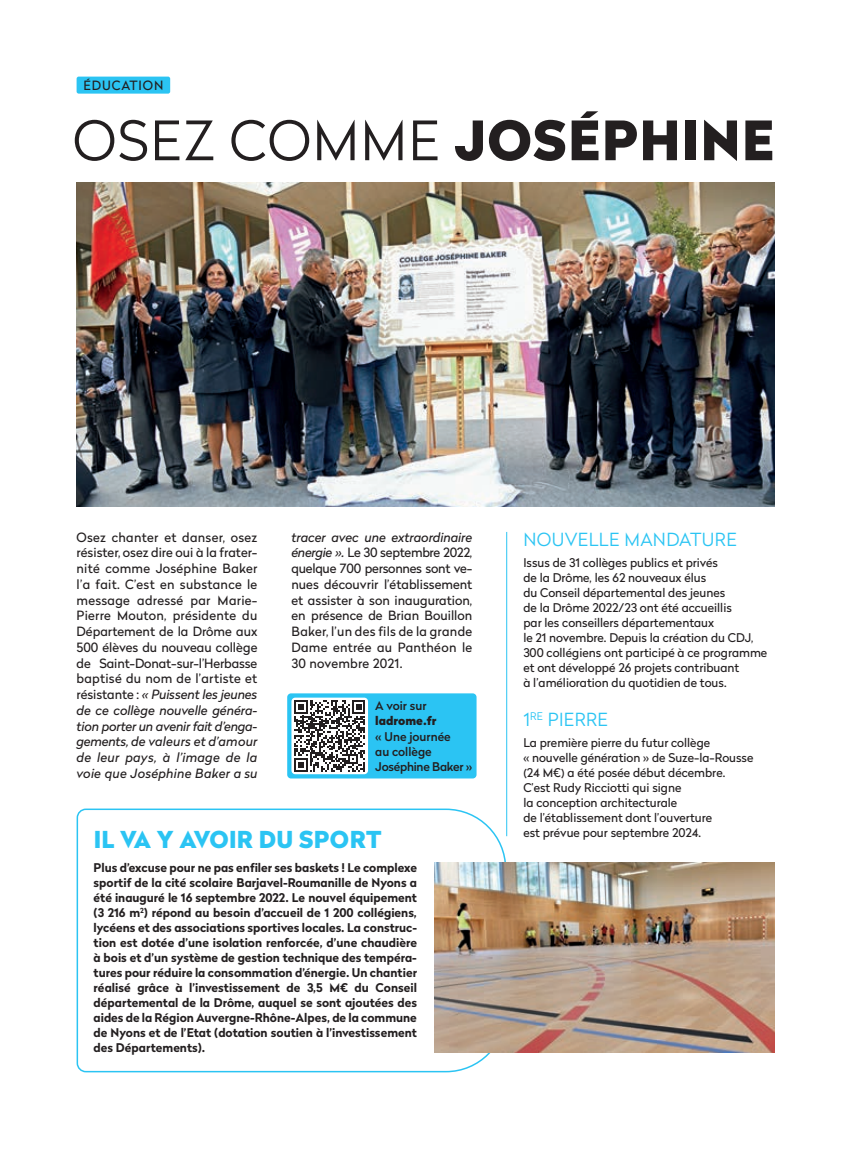
<style>
.page{position:relative;width:851px;height:1149px;background:#fff}
.page>*{position:absolute;margin:0;border:0;box-sizing:border-box;transform-origin:0 0}
.t1{font:300 54px "Radikal";letter-spacing:.02em;color:#231f20}
.t2{font:900 23.25px "Radikal";letter-spacing:.015em;color:#2bc4f3}
.t3{font:300 18px "Radikal";letter-spacing:.02em;color:#2bc4f3}
.t4{font:12.75px/15.8px "Radikal";letter-spacing:.02em;color:#231f20;text-align:justify}
.t5{font:700 12px/15px "Radikal";color:#231f20;text-align:justify}
.t6{font:12px/15px "Radikal";color:#231f20}
.t7{font:500 12px/15px "Radikal";color:#231f20}
.t8{font:900 12px "Radikal";color:#231f20}
.s1{font-weight:900}
.s2{font-style:italic}
</style>
<div class="page">
<img style="left:77px;top:183px;width:697px;height:323px">
<svg style="left:76px;top:808px;width:431px;height:264px"></svg>
<div style="left:77px;top:77px;width:93px;height:17px;background:#2bc4f3;border-radius:2px"></div>
<img style="left:434px;top:862px;width:340px;height:189px">
<div style="left:287px;top:693px;width:189px;height:85px;background:#2bc4f3;border-radius:4px"></div>
<div style="left:291px;top:697px;width:77px;height:77px;background:#fff;border-radius:4px"></div>
<svg style="left:294px;top:700px;width:71px;height:71px"></svg>
<hr style="left:506px;top:531px;width:1px;height:305px;background:#2bc4f3">
<p class="t4" style="left:84px;top:77px;width:81px">ÉDUCATION</p>
<h1 class="t1" style="left:73px;top:103px;width:703px">OSEZ COMME <span class="s1">JOSÉPHINE</span></h1>
<p class="t4" style="left:77px;top:528px;width:182px">Osez chanter et danser, osez résister, osez dire oui à la frater&shy;nité comme Joséphine Baker l’a fait. C’est en substance le message adressé par Marie-Pierre Mouton, présidente du Département de la Drôme aux 500 élèves du nouveau collège de Saint-Donat-sur-l’Herbasse baptisé du nom de l’artiste et résistante : <span class="s2">« Puissent les jeunes de ce collège nouvelle généra&shy;tion porter un avenir fait d’enga&shy;gements, de valeurs et d’amour de leur pays, à l’image de la voie que Joséphine Baker a su</span></p>
<p class="t4" style="left:291px;top:528px;width:182px"><span class="s2">tracer avec une extraordinaire énergie ».</span> Le 30 septembre 2022, quelque 700 personnes sont ve&shy;nues découvrir l’établissement et assister à son inauguration, en présence de Brian Bouillon Baker, l’un des fils de la grande Dame entrée au Panthéon le 30 novembre 2021.</p>
<p class="t7" style="left:375px;top:697px;width:53px">A voir sur</p>
<p class="t8" style="left:375px;top:712px;width:63px">ladrome.fr</p>
<p class="t7" style="left:375px;top:727px;width:98px">« Une journée<br>au collège<br>Joséphine Baker »</p>
<h2 class="t2" style="left:94px;top:821px;width:289px">IL VA Y AVOIR DU SPORT</h2>
<p class="t5" style="left:94px;top:859px;width:325px">Plus d’excuse pour ne pas enfiler ses baskets ! Le complexe sportif de la cité scolaire Barjavel-Roumanille de Nyons a été inauguré le 16 septembre 2022. Le nouvel équipement (3 216 m<sup>2</sup>) répond au besoin d’accueil de 1 200 collégiens, lycéens et des associations sportives locales. La construc&shy;tion est dotée d’une isolation renforcée, d’une chaudière à bois et d’un système de gestion technique des tempéra&shy;tures pour réduire la consommation d’énergie. Un chantier réalisé grâce à l’investissement de 3,5 M€ du Conseil départemental de la Drôme, auquel se sont ajoutées des aides de la Région Auvergne-Rhône-Alpes, de la commune de Nyons et de l’Etat (dotation soutien à l’investissement des Départements).</p>
<h3 class="t3" style="left:523px;top:526px;width:215px">NOUVELLE MANDATURE</h3>
<p class="t6" style="left:523px;top:554px;width:245px">Issus de 31 collèges publics et privés<br>de la Drôme, les 62 nouveaux élus<br>du Conseil départemental des jeunes<br>de la Drôme 2022/23 ont été accueillis<br>par les conseillers départementaux<br>le 21 novembre. Depuis la création du CDJ, 300 collégiens ont participé à ce programme et ont développé 26 projets contribuant<br>à l’amélioration du quotidien de tous.</p>
<h3 class="t3" style="left:523px;top:706px;width:86px">1<sup>RE</sup> PIERRE</h3>
<p class="t6" style="left:523px;top:734px;width:231px">La première pierre du futur collège<br>« nouvelle génération » de Suze-la-Rousse (24 M€) a été posée début décembre.<br>C’est Rudy Ricciotti qui signe<br>la conception architecturale<br>de l’établissement dont l’ouverture<br>est prévue pour septembre 2024.</p>
</div>
